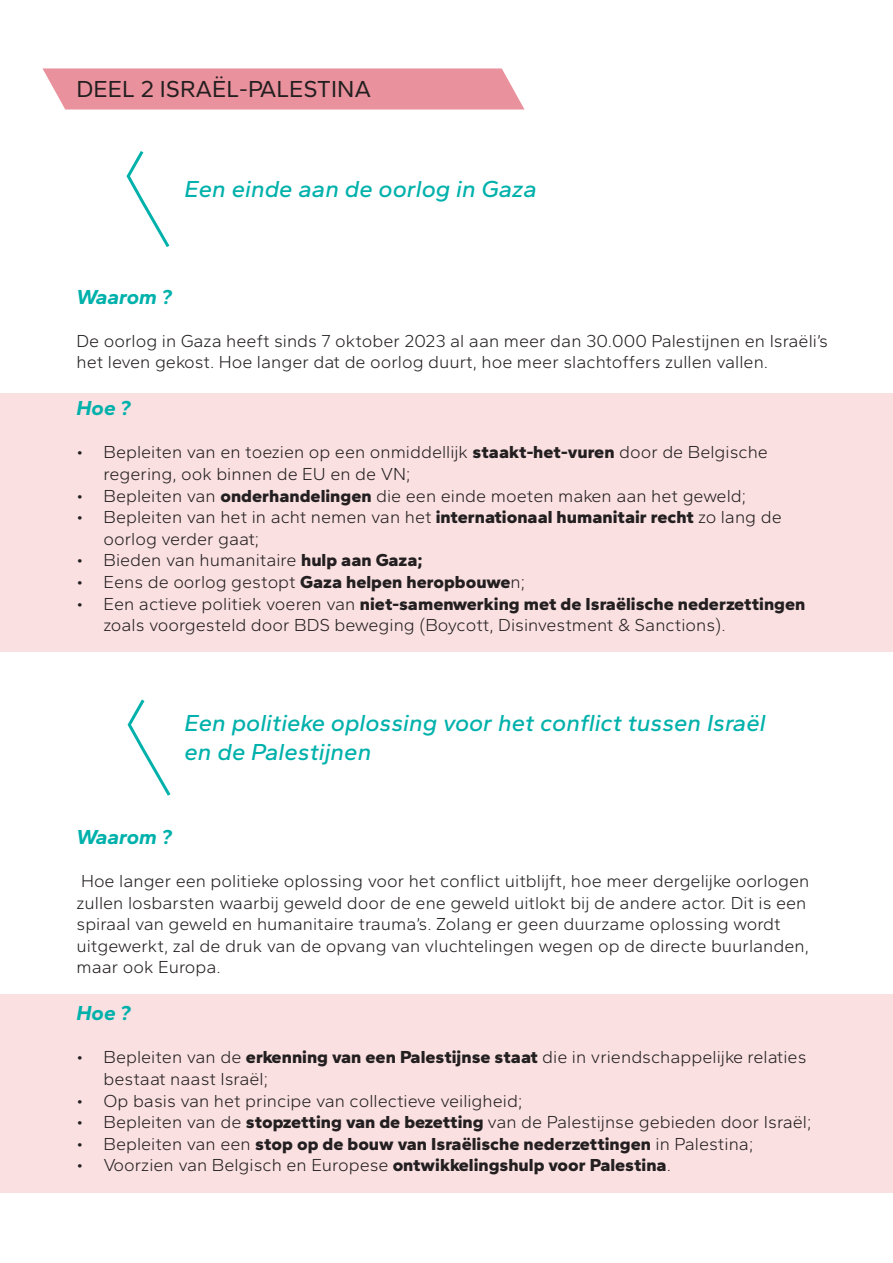
<style>
.page{position:relative;width:893px;height:1263px;background:#fff}
.page>*{position:absolute;margin:0;border:0;box-sizing:border-box;transform-origin:0 0}
.t1{font:italic 500 24px/28.8px "Gantari";color:#00b1ab}
.t2{font:24px "Gantari";color:#231f20}
.t3{font:italic 700 21px "Gantari";color:#00b1ab}
.t4{font:300 18px/21.6px "Gantari";color:#231f20}
.t5{font:800 18px "Gantari";color:#231f20}
.s1{font-weight:800}
.s2{font-weight:300}
</style>
<div class="page">
<div style="left:0;top:994px;width:893px;height:199px;background:#fae0e1"></div>
<div style="left:0;top:393px;width:893px;height:259px;background:#fae0e1"></div>
<svg style="left:43px;top:68px;width:481px;height:41px;background:#ea97a1"></svg>
<svg style="left:126px;top:151px;width:44px;height:96px"></svg>
<svg style="left:127px;top:699px;width:44px;height:97px"></svg>
<p class="t2" style="left:77px;top:73px;width:296px">DEEL 2 ISRAËL-PALESTINA</p>
<p class="t1" style="left:185px;top:174px;width:354px">Een einde aan de oorlog in Gaza</p>
<p class="t3" style="left:77px;top:283px;width:97px">Waarom ?</p>
<p class="t4" style="left:77px;top:329px;width:753px">De oorlog in Gaza heeft sinds 7 oktober 2023 al aan meer dan 30.000 Palestijnen en Israëli’s het leven gekost. Hoe langer dat de oorlog duurt, hoe meer slachtoffers zullen vallen.</p>
<p class="t3" style="left:77px;top:395px;width:56px">Hoe ?</p>
<p class="t4" style="left:104px;top:441px;width:666px;text-indent:-27px">• Bepleiten van en toezien op een onmiddellijk <span class="s1">staakt-het-vuren</span> door de Belgische regering, ook binnen de EU en de VN;</p>
<p class="t4" style="left:77px;top:484px;width:671px">• Bepleiten van <span class="s1">onderhandelingen</span> die een einde moeten maken aan het geweld;</p>
<p class="t4" style="left:104px;top:506px;width:680px;text-indent:-27px">• Bepleiten van het in acht nemen van het <span class="s1">internationaal humanitair recht</span> zo lang de oorlog verder gaat;</p>
<p class="t4" style="left:77px;top:549px;width:348px">• Bieden van humanitaire <span class="s1">hulp aan Gaza;</span></p>
<p class="t4" style="left:77px;top:571px;width:450px">• Eens de oorlog gestopt <span class="s1">Gaza helpen heropbouwe</span>n;</p>
<p class="t4" style="left:104px;top:592px;width:703px;text-indent:-27px">• Een actieve politiek voeren van <span class="s1">niet-samenwerking met de Israëlische nederzettingen </span>zoals voorgesteld door BDS beweging (Boycott, Disinvestment &amp; Sanctions).</p>
<p class="t1" style="left:185px;top:708px;width:583px">Een politieke oplossing voor het conflict tussen Israël en de Palestijnen</p>
<p class="t3" style="left:77px;top:823px;width:97px">Waarom ?</p>
<p class="t4" style="left:77px;top:869px;width:734px">Hoe langer een politieke oplossing voor het conflict uitblijft, hoe meer dergelijke oorlogen zullen losbarsten waarbij geweld door de ene geweld uitlokt bij de andere actor. Dit is een spiraal van geweld en humanitaire trauma’s. Zolang er geen duurzame oplossing wordt uitgewerkt, zal de druk van de opvang van vluchtelingen wegen op de directe buurlanden, maar ook Europa.</p>
<p class="t3" style="left:77px;top:1000px;width:56px">Hoe ?</p>
<p class="t4" style="left:104px;top:1046px;width:704px;text-indent:-27px">• Bepleiten van de <span class="s1">erkenning van een Palestijnse staat</span> die in vriendschappelijke relaties bestaat naast Israël;</p>
<p class="t4" style="left:77px;top:1089px;width:447px">• Op basis van het principe van collectieve veiligheid;</p>
<p class="t4" style="left:77px;top:1111px;width:736px">• Bepleiten van de <span class="s1">stopzetting van de bezetting</span> van de Palestijnse gebieden door Israël;</p>
<p class="t5" style="left:77px;top:1132px;width:678px"><span class="s2">• Bepleiten van een</span> stop op de bouw van Israëlische nederzettingen <span class="s2">in Palestina;</span></p>
<p class="t4" style="left:77px;top:1154px;width:596px">• Voorzien van Belgisch en Europese <span class="s1">ontwikkelingshulp voor Palestina</span>.</p>
</div>
